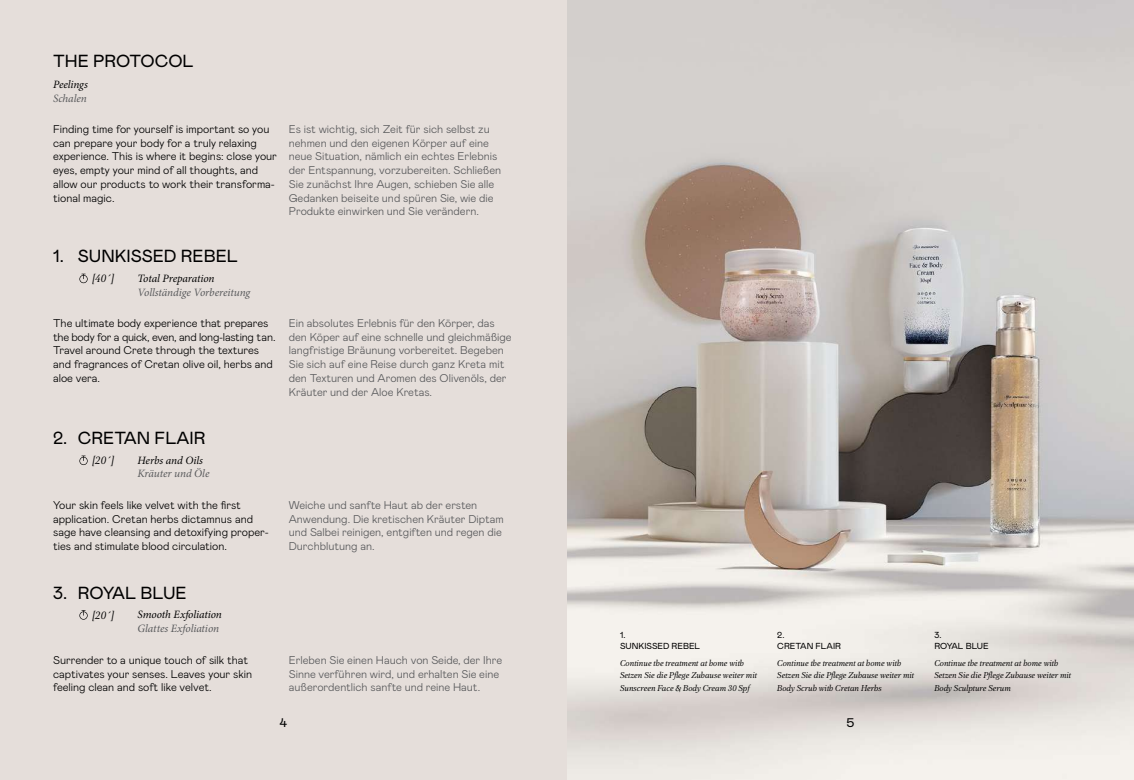
<style>
.page{position:relative;width:1134px;height:780px;background:#fff}
.page>*{position:absolute;margin:0;border:0;box-sizing:border-box;transform-origin:0 0}
.t1{font:17.5px "Mabry Pro";color:#000}
.t2{font:12.5px "Mabry Pro";color:#000;scale:1.07 1}
.t3{font:300 11.25px/13.8px "Mabry Pro";color:#58595b}
.t4{font:300 11.25px/13.8px "Mabry Pro";color:#000}
.t5{font:italic 11.25px "Minion Pro";letter-spacing:-.01em;color:#58595b}
.t6{font:italic 11.25px "Minion Pro";letter-spacing:-.01em;color:#000}
.t7{font:italic 11.25px "PF Regal Text Pro";color:#000}
.t8{font:italic 8.75px/11.2px "PF Regal Text Pro";color:#000}
.t9{font:8.75px/11.2px "Mabry Pro";color:#000}
</style>
<div class="page">
<img style="left:567px;top:0;width:567px;height:780px">
<div style="left:0;top:0;width:567px;height:780px;background:#e5deda"></div>
<svg style="left:79px;top:274px;width:9px;height:9px"></svg>
<svg style="left:79px;top:455px;width:9px;height:10px"></svg>
<svg style="left:79px;top:610px;width:9px;height:9px"></svg>
<h1 class="t1" style="left:53px;top:49px;width:142px">THE PROTOCOL</h1>
<p class="t6" style="left:53px;top:76px;width:36px">Peelings</p>
<p class="t5" style="left:53px;top:90px;width:35px">Schalen</p>
<p class="t4" style="left:53px;top:121px;width:225px">Finding time for yourself is important so you can prepare your body for a truly relaxing experience. This is where it begins: close your eyes, empty your mind of all thoughts, and allow our products to work their transforma&shy;tional magic.</p>
<p class="t3" style="left:289px;top:121px;width:214px">Es ist wichtig, sich Zeit für sich selbst zu nehmen und den eigenen Körper auf eine neue Situation, nämlich ein echtes Erlebnis der Entspannung, vorzubereiten. Schließen Sie zunächst Ihre Augen, schieben Sie alle Gedanken beiseite und spüren Sie, wie die Produkte einwirken und Sie verändern.</p>
<h1 class="t1" style="left:53px;top:244px;width:186px">1. SUNKISSED REBEL</h1>
<p class="t7" style="left:92px;top:273px;width:23px">[40΄]</p>
<p class="t6" style="left:138px;top:270px;width:78px">Total Preparation</p>
<p class="t5" style="left:138px;top:284px;width:114px">Vollständige Vorbereitung</p>
<p class="t4" style="left:53px;top:315px;width:224px">The ultimate body experience that prepares the body for a quick, even, and long-lasting tan.<br>Travel around Crete through the textures and fragrances of Cretan olive oil, herbs and aloe vera.</p>
<p class="t3" style="left:289px;top:315px;width:224px">Ein absolutes Erlebnis für den Körper, das den Köper auf eine schnelle und gleichmäßige langfristige Bräunung vorbereitet. Begeben Sie sich auf eine Reise durch ganz Kreta mit den Texturen und Aromen des Olivenöls, der Kräuter und der Aloe Kretas.</p>
<h1 class="t1" style="left:53px;top:425px;width:154px">2. CRETAN FLAIR</h1>
<p class="t7" style="left:92px;top:454px;width:23px">[20΄]</p>
<p class="t6" style="left:138px;top:452px;width:67px">Herbs and Oils</p>
<p class="t5" style="left:138px;top:466px;width:73px">Kräuter und Öle</p>
<p class="t4" style="left:53px;top:497px;width:217px">Your skin feels like velvet with the first application. Cretan herbs dictamnus and sage have cleansing and detoxifying proper&shy;ties and stimulate blood circulation.</p>
<p class="t3" style="left:289px;top:497px;width:216px">Weiche und sanfte Haut ab der ersten Anwendung. Die kretischen Kräuter Diptam und Salbei reinigen, entgiften und regen die Durchblutung an.</p>
<h1 class="t1" style="left:53px;top:580px;width:135px">3. ROYAL BLUE</h1>
<p class="t7" style="left:92px;top:609px;width:23px">[20΄]</p>
<p class="t6" style="left:138px;top:607px;width:86px">Smooth Exfoliation</p>
<p class="t5" style="left:138px;top:620px;width:83px">Glattes Exfoliation</p>
<p class="t4" style="left:53px;top:652px;width:201px">Surrender to a unique touch of silk that captivates your senses. Leaves your skin feeling clean and soft like velvet.</p>
<p class="t3" style="left:289px;top:652px;width:215px">Erleben Sie einen Hauch von Seide, der Ihre<br>Sinne verführen wird, und erhalten Sie eine außerordentlich sanfte und reine Haut.</p>
<p class="t9" style="left:620px;top:628px;width:82px">1.<br>SUNKISSED REBEL</p>
<p class="t8" style="left:620px;top:658px;width:138px">Continue the treatment at home with<br>Setzen Sie die Pflege Zuhause weiter mit</p>
<p class="t8" style="left:620px;top:683px;width:131px">Sunscreen Face &amp; Body Cream 30 Spf</p>
<p class="t9" style="left:777px;top:628px;width:65px">2.<br>CRETAN FLAIR</p>
<p class="t8" style="left:777px;top:658px;width:138px">Continue the treatment at home with<br>Setzen Sie die Pflege Zuhause weiter mit</p>
<p class="t8" style="left:777px;top:683px;width:106px">Body Scrub with Cretan Herbs</p>
<p class="t2" style="left:280px;top:713px;width:9px">4</p>
<p class="t2" style="left:846px;top:713px;width:9px">5</p>
<p class="t9" style="left:934px;top:628px;width:56px">3.<br>ROYAL BLUE</p>
<p class="t8" style="left:934px;top:658px;width:138px">Continue the treatment at home with<br>Setzen Sie die Pflege Zuhause weiter mit</p>
<p class="t8" style="left:934px;top:683px;width:78px">Body Sculpture Serum</p>
</div>
